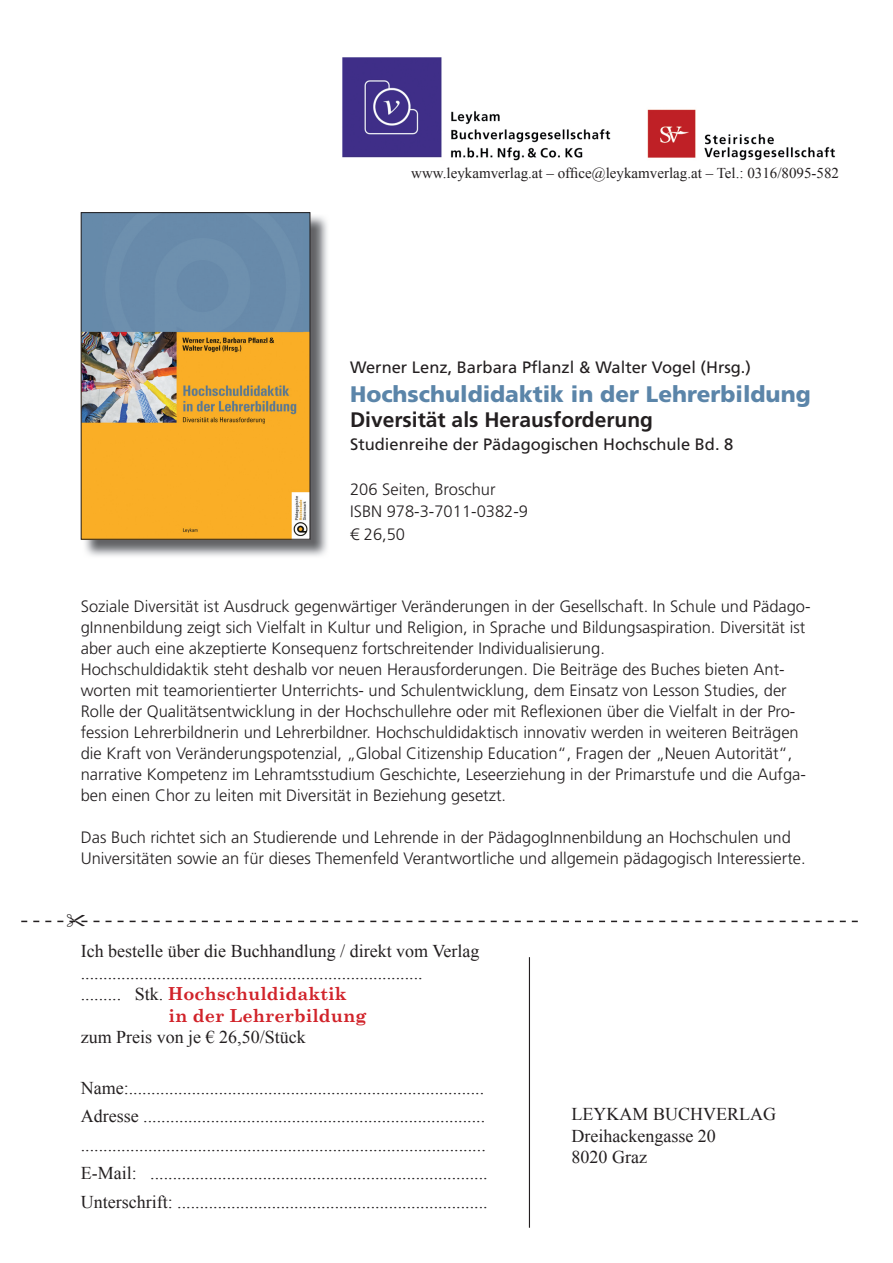
<style>
.page{position:relative;width:893px;height:1263px;background:#fff}
.page>*{position:absolute;margin:0;border:0;box-sizing:border-box;transform-origin:0 0}
.t1{font:900 22.5px "Frutiger LT Std";color:#5b85a9}
.t2{font:700 21px "Frutiger LT Std";color:#231f20}
.t3{font:18px/28.5px "Times New Roman";color:#231f20}
.t4{font:700 18px/21.6px "Century Schoolbook";color:#d1232a}
.t5{font:300 16.5px/21px "Frutiger LT Std";color:#231f20}
.t6{font:16.5px "Frutiger LT Std";color:#231f20}
.t7{font:15px "Times New Roman";color:#231f20}
.s1{font-family:"Times New Roman";font-weight:400;color:#231f20}
</style>
<div class="page">
<hr style="left:529px;top:957px;width:1px;height:271px;background:#231f20">
<img style="left:342px;top:57px;width:493px;height:103px">
<img style="left:85px;top:214px;width:242px;height:342px">
<img style="left:83px;top:214px;width:225px;height:324px">
<div style="left:81px;top:212px;width:229px;height:328px;border:1px solid #231f20"></div>
<svg style="left:21px;top:920px;width:837px;height:3px"></svg>
<p class="t7" style="left:411px;top:163px;width:429px">www.leykamverlag.at – office@leykamverlag.at – Tel.: 0316/8095-582</p>
<p class="t6" style="left:350px;top:358px;width:402px">Werner Lenz, Barbara Pflanzl &amp; Walter Vogel (Hrsg.)</p>
<h1 class="t1" style="left:350px;top:380px;width:462px">Hochschuldidaktik in der Lehrerbildung</h1>
<p class="t2" style="left:350px;top:407px;width:305px">Diversität als Herausforderung</p>
<p class="t6" style="left:350px;top:434px;width:385px">Studienreihe der Pädagogischen Hochschule Bd. 8</p>
<p class="t5" style="left:350px;top:478px;width:179px;line-height:22.5px">206 Seiten, Broschur<br>ISBN 978-3-7011-0382-9 € 26,50</p>
<p class="t5" style="left:81px;top:596px;width:731px">Soziale Diversität ist Ausdruck gegenwärtiger Veränderungen in der Gesellschaft. In Schule und Pädago&shy;gInnenbildung zeigt sich Vielfalt in Kultur und Religion, in Sprache und Bildungsaspiration. Diversität ist aber auch eine akzeptierte Konsequenz fortschreitender Individualisierung.<br>Hochschuldidaktik steht deshalb vor neuen Herausforderungen. Die Beiträge des Buches bieten Ant&shy;worten mit teamorientierter Unterrichts- und Schulentwicklung, dem Einsatz von Lesson Studies, der Rolle der Qualitätsentwicklung in der Hochschullehre oder mit Reflexionen über die Vielfalt in der Pro&shy;fession Lehrerbildnerin und Lehrerbildner. Hochschuldidaktisch innovativ werden in weiteren Beiträgen die Kraft von Veränderungspotenzial, „Global Citizenship Education“, Fragen der „Neuen Autorität“, narrative Kompetenz im Lehramtsstudium Geschichte, Leseerziehung in der Primarstufe und die Aufga&shy;ben einen Chor zu leiten mit Diversität in Beziehung gesetzt.</p>
<p class="t5" style="left:81px;top:827px;width:726px">Das Buch richtet sich an Studierende und Lehrende in der PädagogInnenbildung an Hochschulen und<br>Universitäten sowie an für dieses Themenfeld Verantwortliche und allgemein pädagogisch Interessierte.</p>
<p class="t3" style="left:81px;top:940px;width:400px;line-height:21.6px">Ich bestelle über die Buchhandlung / direkt vom Verlag ............................................................................</p>
<p class="t4" style="left:169px;top:982px;width:200px;text-indent:-88px"><span class="s1">......... Stk.</span> Hochschuldidaktik in der Lehrerbildung</p>
<p class="t3" style="left:81px;top:1023px;width:226px">zum Preis von je € 26,50/Stück</p>
<p class="t3" style="left:81px;top:1073px;width:408px">Name:...............................................................................<br>Adresse ............................................................................ ..........................................................................................<br>E-Mail: ...........................................................................<br>Unterschrift: .....................................................................</p>
<p class="t3" style="left:571px;top:1103px;width:206px;line-height:21.6px">LEYKAM BUCHVERLAG<br>Dreihackengasse 20<br>8020 Graz</p>
</div>
